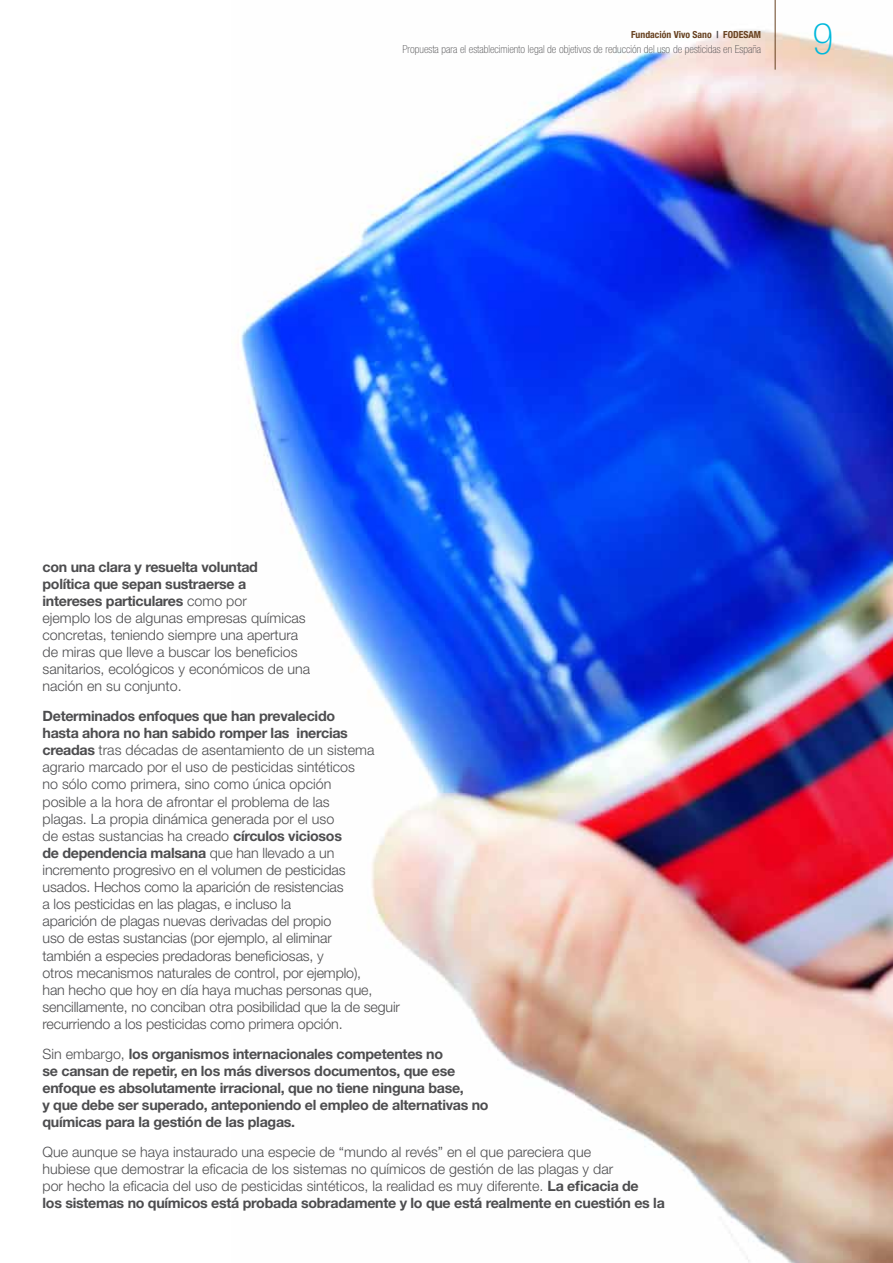
<style>
.page{position:relative;width:893px;height:1263px;background:#fff}
.page>*{position:absolute;margin:0;border:0;box-sizing:border-box;transform-origin:0 0}
.t1{font:100 condensed 43.5px "Helvetica Neue LT Std";color:#00b8db}
.t2{font:300 14.25px/17.1px "Helvetica Neue LT Std";color:#4d4d4f}
.t3{font:700 14.25px/17.1px "Helvetica Neue LT Std";letter-spacing:-.02em;color:#4d4d4f}
.t4{font:100 condensed 10.95px "Helvetica Neue LT Std";color:#4d4d4f}
.t5{font:700 condensed 9.75px "Helvetica Neue LT Std";color:#674120}
.s1{color:#4d4d4f}
.s2{font-weight:700}
.s3{font-weight:300}
</style>
<div class="page">
<img style="left:241px;top:0;width:652px;height:1263px">
<hr style="left:775px;top:0;width:1px;height:70px;background:#674120">
<p class="t5" style="left:631px;top:29px;width:132px">Fundación Vivo Sano <span class="s1">|</span> FODESAM</p>
<p class="t4" style="left:402px;top:43px;width:360px">Propuesta para el establecimiento legal de objetivos de reducción del uso de pesticidas en España</p>
<h1 class="t1" style="left:813px;top:14px;width:22px">9</h1>
<p class="t2" style="left:43px;top:558px;width:269px"><span class="s2">con una clara y resuelta voluntad<br>política que sepan sustraerse a<br>intereses particulares</span> como por<br>ejemplo los de algunas empresas químicas concretas, teniendo siempre una apertura de miras que lleve a buscar los beneficios sanitarios, ecológicos y económicos de una nación en su conjunto.</p>
<p class="t2" style="left:43px;top:707px;width:359px"><span class="s2">Determinados enfoques que han prevalecido<br>hasta ahora no han sabido romper las inercias creadas</span> tras décadas de asentamiento de un sistema agrario marcado por el uso de pesticidas sintéticos<br>no sólo como primera, sino como única opción<br>posible a la hora de afrontar el problema de las<br>plagas. La propia dinámica generada por el uso<br>de estas sustancias ha creado <span class="s2">círculos viciosos<br>de dependencia malsana</span> que han llevado a un incremento progresivo en el volumen de pesticidas<br>usados. Hechos como la aparición de resistencias<br>a los pesticidas en las plagas, e incluso la<br>aparición de plagas nuevas derivadas del propio<br>uso de estas sustancias (por ejemplo, al eliminar<br>también a especies predadoras beneficiosas, y<br>otros mecanismos naturales de control, por ejemplo),<br>han hecho que hoy en día haya muchas personas que, sencillamente, no conciban otra posibilidad que la de seguir recurriendo a los pesticidas como primera opción.</p>
<p class="t3" style="left:43px;top:1045px;width:448px"><span class="s3">Sin embargo,</span> los organismos internacionales competentes no<br>se cansan de repetir, en los más diversos documentos, que ese enfoque es absolutamente irracional, que no tiene ninguna base,<br>y que debe ser superado, anteponiendo el empleo de alternativas no químicas para la gestión de las plagas.</p>
<p class="t2" style="left:43px;top:1143px;width:624px">Que aunque se haya instaurado una especie de “mundo al revés” en el que pareciera que<br>hubiese que demostrar la eficacia de los sistemas no químicos de gestión de las plagas y dar<br>por hecho la eficacia del uso de pesticidas sintéticos, la realidad es muy diferente. <span class="s2">La eficacia de<br>los sistemas no químicos está probada sobradamente y lo que está realmente en cuestión es la</span></p>
</div>
